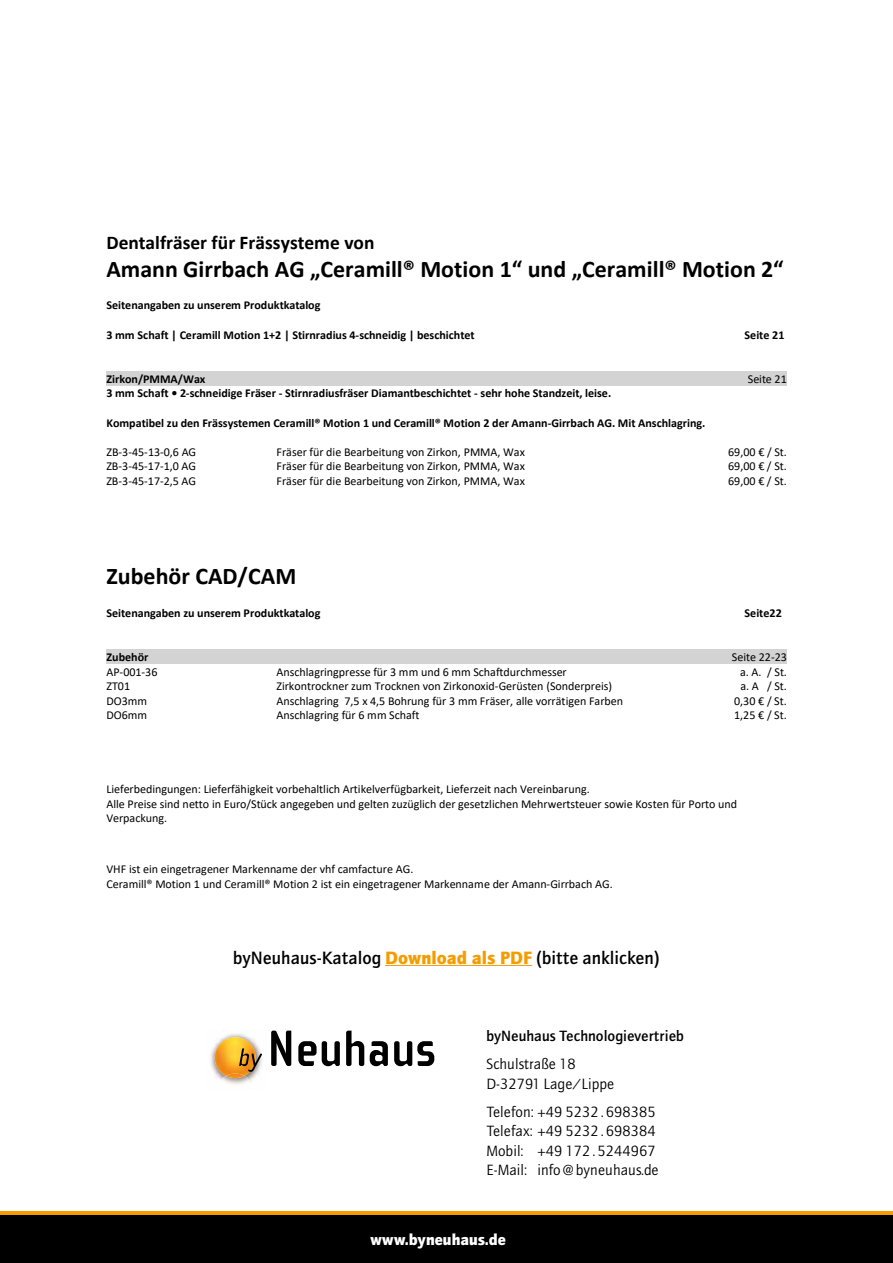
<style>
.page{position:relative;width:893px;height:1263px;background:#fff}
.page>*{position:absolute;margin:0;border:0;box-sizing:border-box;transform-origin:0 0}
.t1{font:700 24px "Calibri";color:#000}
.t2{font:700 19.5px "Calibri";color:#000}
.t3{font:500 18px "AT Quay Sans";color:#000}
.t4{font:900 15.75px "AT Quay Sans";color:#fff}
.t5{font:15px/19.5px "AT Quay Sans";color:#000}
.t6{font:500 15px "AT Quay Sans";color:#000}
.t7{font:12px/14.7px "Calibri";letter-spacing:-.005em;color:#000}
.t8{font:700 12px "Calibri";color:#000}
.s1{font-weight:900;color:#f59c00}
</style>
<div class="page">
<div style="left:106px;top:371px;width:681px;height:15px;background:#d3d3d3"></div>
<div style="left:106px;top:650px;width:681px;height:14px;background:#d3d3d3"></div>
<img style="left:211px;top:1034px;width:48px;height:48px">
<img style="left:215px;top:1037px;width:41px;height:39px">
<img style="left:221px;top:1076px;width:28px;height:9px">
<img style="left:226px;top:1073px;width:19px;height:5px">
<svg style="left:239px;top:1048px;width:23px;height:24px"></svg>
<svg style="left:271px;top:1030px;width:20px;height:36px"></svg>
<svg style="left:298px;top:1041px;width:42px;height:25px"></svg>
<svg style="left:346px;top:1030px;width:18px;height:36px"></svg>
<svg style="left:370px;top:1041px;width:18px;height:25px"></svg>
<svg style="left:394px;top:1041px;width:40px;height:25px"></svg>
<div style="left:0;top:1212px;width:893px;height:51px;background:#000"></div>
<hr style="left:0;top:1212px;width:893px;height:3px;background:#f59c00">
<hr style="left:385px;top:965px;width:147px;height:1px;background:#f59c00">
<h2 class="t2" style="left:106px;top:228px;width:270px">Dentalfräser für Frässysteme von</h2>
<h1 class="t1" style="left:106px;top:252px;width:679px">Amann Girrbach AG „Ceramill® Motion 1“ und „Ceramill® Motion 2“</h1>
<p class="t8" style="left:106px;top:297px;width:216px">Seitenangaben zu unserem Produktkatalog</p>
<p class="t8" style="left:106px;top:326px;width:370px">3 mm Schaft | Ceramill Motion 1+2 | Stirnradius 4-schneidig | beschichtet</p>
<p class="t8" style="left:744px;top:326px;width:41px">Seite 21</p>
<p class="t8" style="left:106px;top:370px;width:100px">Zirkon/PMMA/Wax</p>
<p class="t7" style="left:748px;top:371px;width:41px">Seite 21</p>
<p class="t8" style="left:106px;top:385px;width:506px">3 mm Schaft • 2-schneidige Fräser - Stirnradiusfräser Diamantbeschichtet - sehr hohe Standzeit, leise.</p>
<p class="t8" style="left:106px;top:414px;width:600px">Kompatibel zu den Frässystemen Ceramill® Motion 1 und Ceramill® Motion 2 der Amann-Girrbach AG. Mit Anschlagring.</p>
<p class="t7" style="left:106px;top:444px;width:91px">ZB-3-45-13-0,6 AG</p>
<p class="t7" style="left:277px;top:444px;width:250px">Fräser für die Bearbeitung von Zirkon, PMMA, Wax</p>
<p class="t7" style="left:728px;top:444px;width:60px">69,00 € / St.</p>
<p class="t7" style="left:106px;top:459px;width:91px">ZB-3-45-17-1,0 AG</p>
<p class="t7" style="left:277px;top:459px;width:250px">Fräser für die Bearbeitung von Zirkon, PMMA, Wax</p>
<p class="t7" style="left:728px;top:459px;width:60px">69,00 € / St.</p>
<p class="t7" style="left:106px;top:473px;width:91px">ZB-3-45-17-2,5 AG</p>
<p class="t7" style="left:277px;top:473px;width:250px">Fräser für die Bearbeitung von Zirkon, PMMA, Wax</p>
<p class="t7" style="left:728px;top:473px;width:60px">69,00 € / St.</p>
<h1 class="t1" style="left:106px;top:559px;width:191px">Zubehör CAD/CAM</h1>
<p class="t8" style="left:106px;top:604px;width:216px">Seitenangaben zu unserem Produktkatalog</p>
<p class="t8" style="left:744px;top:604px;width:39px">Seite22</p>
<p class="t8" style="left:106px;top:648px;width:43px">Zubehör</p>
<p class="t7" style="left:732px;top:649px;width:57px">Seite 22-23</p>
<p class="t7" style="left:106px;top:664px;width:53px">AP-001-36</p>
<p class="t7" style="left:277px;top:664px;width:292px">Anschlagringpresse für 3 mm und 6 mm Schaftdurchmesser</p>
<p class="t7" style="left:740px;top:664px;width:48px">a. A. / St.</p>
<p class="t7" style="left:106px;top:679px;width:25px">ZT01</p>
<p class="t7" style="left:277px;top:679px;width:337px">Zirkontrockner zum Trocknen von Zirkonoxid-Gerüsten (Sonderpreis)</p>
<p class="t7" style="left:740px;top:679px;width:48px">a. A / St.</p>
<p class="t7" style="left:106px;top:693px;width:42px">DO3mm</p>
<p class="t7" style="left:277px;top:693px;width:348px">Anschlagring 7,5 x 4,5 Bohrung für 3 mm Fräser, alle vorrätigen Farben</p>
<p class="t7" style="left:734px;top:693px;width:54px">0,30 € / St.</p>
<p class="t7" style="left:106px;top:708px;width:42px">DO6mm</p>
<p class="t7" style="left:277px;top:708px;width:144px">Anschlagring für 6 mm Schaft</p>
<p class="t7" style="left:734px;top:708px;width:54px">1,25 € / St.</p>
<p class="t7" style="left:106px;top:781px;width:632px">Lieferbedingungen: Lieferfähigkeit vorbehaltlich Artikelverfügbarkeit, Lieferzeit nach Vereinbarung.<br>Alle Preise sind netto in Euro/Stück angegeben und gelten zuzüglich der gesetzlichen Mehrwertsteuer sowie Kosten für Porto und<br>Verpackung.</p>
<p class="t7" style="left:106px;top:862px;width:508px">VHF ist ein eingetragener Markenname der vhf camfacture AG.<br>Ceramill® Motion 1 und Ceramill® Motion 2 ist ein eingetragener Markenname der Amann-Girrbach AG.</p>
<h3 class="t3" style="left:233px;top:947px;width:428px">byNeuhaus-Katalog <span class="s1">Download als PDF</span> (bitte anklicken)</h3>
<p class="t6" style="left:486px;top:1027px;width:199px">byNeuhaus Technologievertrieb</p>
<p class="t5" style="left:486px;top:1054px;width:130px">Schulstraße 18<br>D-32791 Lage/Lippe</p>
<p class="t5" style="left:486px;top:1101px;width:174px">Telefon: +49 5232.698385<br>Telefax: +49 5232.698384<br>Mobil: +49 172.5244967<br>E-Mail: info@byneuhaus.de</p>
<h3 class="t4" style="left:370px;top:1230px;width:137px">www.byneuhaus.de</h3>
</div>
